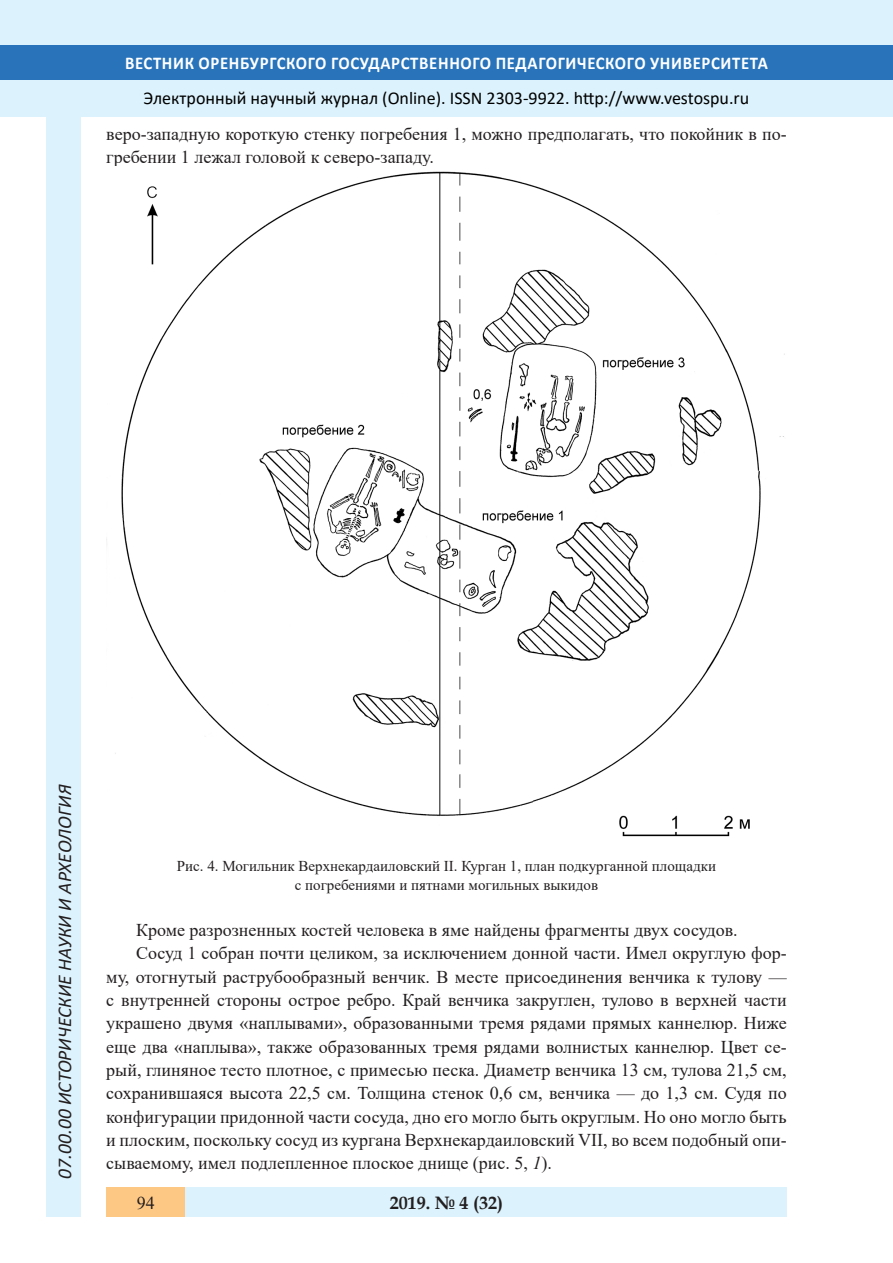
<style>
.page{position:relative;width:893px;height:1263px;background:#fff}
.page>*{position:absolute;margin:0;border:0;box-sizing:border-box;transform-origin:0 0}
.t1{font:italic 19.5px "Calibri";color:#231f20}
.Стиль2{font:18px/23.4px "Times New Roman";color:#231f20}
.t2{font:18px "Calibri";color:#000}
.t3{font:700 18px "Calibri";letter-spacing:.04em;color:#fff;scale:.93 1}
.t4{font:700 18px "Book Antiqua";color:#231f20}
.таблица{font:15px "Times New Roman";color:#231f20}
.s1{font-style:italic}
</style>
<div class="page">
<div style="left:0;top:0;width:893px;height:116px;background:#dcf2fc"></div>
<div style="left:0;top:45px;width:893px;height:34px;background:#2873ba"></div>
<div style="left:106px;top:1188px;width:681px;height:29px;background:#dcf2fc"></div>
<div style="left:106px;top:1188px;width:79px;height:29px;background:#fdc784"></div>
<div style="left:47px;top:116px;width:34px;height:1101px;background:#dcf2fc"></div>
<img style="left:106px;top:171px;width:679px;height:666px">
<p class="t3" style="left:125px;top:50px;width:693px">ВЕСТНИК ОРЕНБУРГСКОГО ГОСУДАРСТВЕННОГО ПЕДАГОГИЧЕСКОГО УНИВЕРСИТЕТА</p>
<p class="t2" style="left:144px;top:85px;width:607px">Электронный научный журнал (Online). ISSN 2303-9922. http://www.vestospu.ru</p>
<p class="t2" style="left:583px;top:85px;width:13px">t</p>
<p class="t2" style="left:583px;top:85px;width:13px">t</p>
<p class="Стиль2" style="left:106px;top:122px;width:682px;line-height:22.8px">веро-западную короткую стенку погребения 1, можно предполагать, что покойник в по&shy;гребении 1 лежал головой к северо-западу.</p>
<p class="t1" style="left:51px;top:1179px;width:395px;rotate:-90deg">07.00.00 ИСТОРИЧЕСКИЕ НАУКИ И АРХЕОЛОГИЯ</p>
<p class="t1" style="left:51px;top:1105px;width:206px;rotate:-90deg">БИОЛОГИЧЕСКИЕ НАУКИ</p>
<p class="t1" style="left:51px;top:1169px;width:11px;rotate:-90deg">3</p>
<p class="таблица" style="left:177px;top:855px;width:541px">Рис. 4. Могильник Верхнекардаиловский II. Курган 1, план подкурганной площадки</p>
<p class="таблица" style="left:295px;top:874px;width:305px">с погребениями и пятнами могильных выкидов</p>
<p class="Стиль2" style="left:136px;top:918px;width:603px">Кроме разрозненных костей человека в яме найдены фрагменты двух сосудов.</p>
<p class="Стиль2" style="left:106px;top:941px;width:682px;text-align:justify;text-indent:30px">Сосуд 1 собран почти целиком, за исключением донной части. Имел округлую фор&shy;му, отогнутый раструбообразный венчик. В месте присоединения венчика к тулову — с внутренней стороны острое ребро. Край венчика закруглен, тулово в верхней части украшено двумя «наплывами», образованными тремя рядами прямых каннелюр. Ниже еще два «наплыва», также образованных тремя рядами волнистых каннелюр. Цвет се&shy;рый, глиняное тесто плотное, с примесью песка. Диаметр венчика 13 см, тулова 21,5 см, сохранившаяся высота 22,5 см. Толщина стенок 0,6 см, венчика — до 1,3 см. Судя по конфигурации придонной части сосуда, дно его могло быть округлым. Но оно могло быть и плоским, поскольку сосуд из кургана Верхнекардаиловский VII, во всем подобный опи&shy;сываемому, имел подлепленное плоское днище (рис. 5, <span class="s1">1</span>).</p>
<p class="t4" style="left:390px;top:1190px;width:115px">2019. № 4 (32)</p>
<p class="Стиль2" style="left:137px;top:1190px;width:19px">94</p>
<p class="t4" style="left:460px;top:1190px;width:39px">2 6</p>
<p class="t4" style="left:417px;top:1190px;width:10px">8</p>
<p class="t4" style="left:460px;top:1190px;width:39px">1 25</p>
</div>
